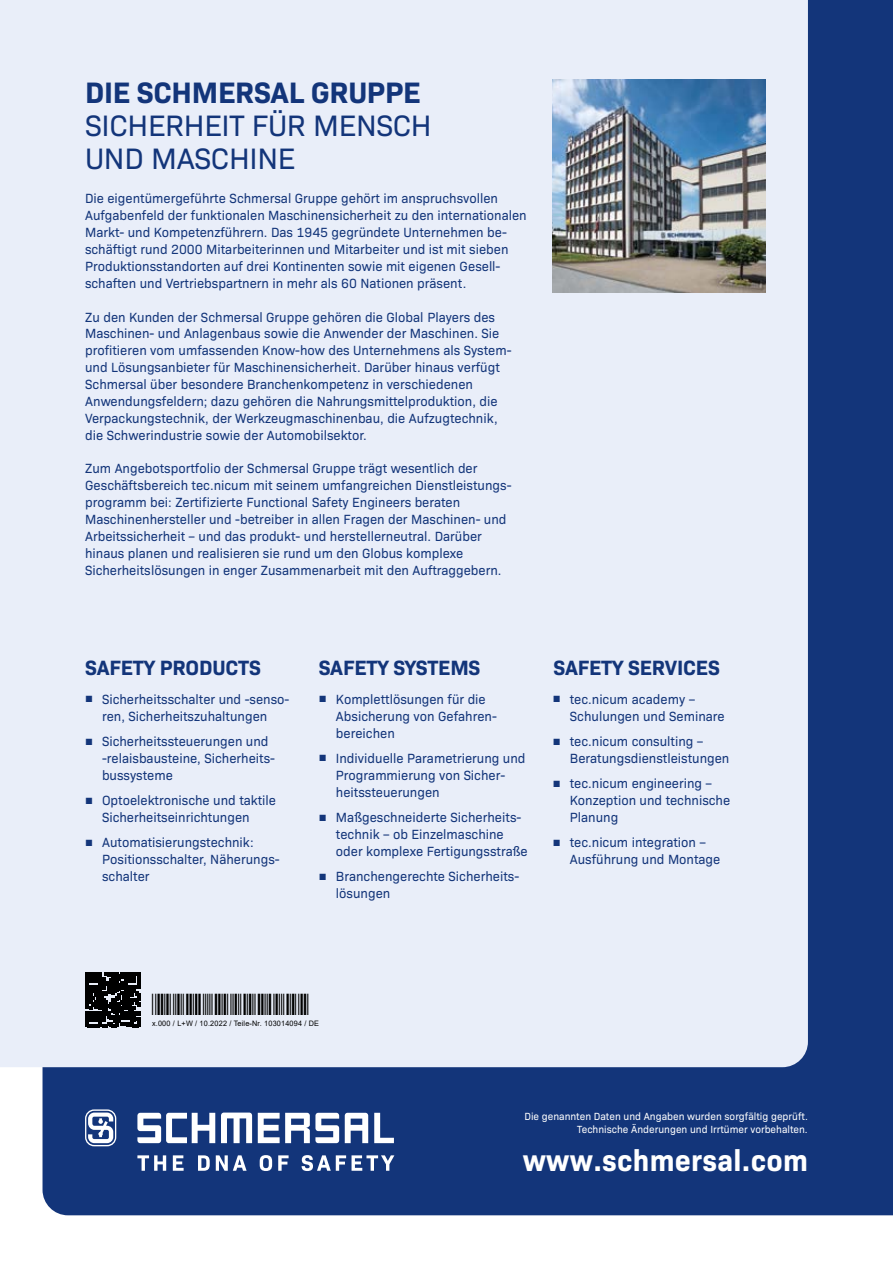
<style>
.page{position:relative;width:893px;height:1263px;background:#fff}
.page>*{position:absolute;margin:0;border:0;box-sizing:border-box;transform-origin:0 0}
.t1{font:30px/33px "Bio Sans";letter-spacing:-.01em;color:#13357a}
.t2{font:700 30px "Bio Sans";letter-spacing:-.01em;color:#13357a}
.t3{font:700 30px "Bio Sans";letter-spacing:.01em;color:#fff}
.t4{font:22.5px "Stricode";color:#000}
.t5{font:700 21px "Bio Sans";letter-spacing:-.01em;color:#13357a}
.t6{font:13.5px/16.8px "Bio Sans";color:#13357a}
.t7{font:10.5px/13.2px "Bio Sans";color:#fff;text-align:right}
.t8{font:7.5px "Arial";letter-spacing:.025em;color:#000}
.s1{font-family:"Arial"}
</style>
<div class="page">
<div style="left:43px;top:0;width:850px;height:1215px;background:#13357a"></div>
<div style="left:0;top:0;width:808px;height:1067px;background:#e9eef9"></div>
<img style="left:553px;top:80px;width:212px;height:212px">
<svg style="left:137px;top:1113px;width:78px;height:30px"></svg>
<svg style="left:374px;top:1113px;width:20px;height:30px"></svg>
<svg style="left:221px;top:1112px;width:31px;height:31px"></svg>
<svg style="left:258px;top:1113px;width:81px;height:30px"></svg>
<svg style="left:345px;top:1113px;width:23px;height:30px"></svg>
<svg style="left:85px;top:1109px;width:31px;height:37px"></svg>
<svg style="left:137px;top:1155px;width:257px;height:16px"></svg>
<svg style="left:85px;top:972px;width:55px;height:55px;background:#1b1c1d"></svg>
<h1 class="t2" style="left:85px;top:69px;width:337px">DIE SCHMERSAL GRUPPE</h1>
<h1 class="t1" style="left:85px;top:107px;width:348px">SICHERHEIT FÜR MENSCH<br>UND MASCHINE</h1>
<p class="t6" style="left:85px;top:189px;width:443px">Die eigentümergeführte Schmersal Gruppe gehört im anspruchsvollen Aufgabenfeld der funktionalen Maschinensicherheit zu den internationalen Markt- und Kompetenzführern. Das 1945 gegründete Unternehmen be&shy;schäftigt rund 2000 Mitarbeiter innen und Mitarbeiter und ist mit sieben Produktionsstandorten auf drei Kontinenten sowie mit eigenen Gesell&shy;schaften und Vertriebspartnern in mehr als 60 Nationen präsent.</p>
<p class="t6" style="left:85px;top:307px;width:428px">Zu den Kunden der Schmersal Gruppe gehören die Global Players des Maschinen- und Anlagenbaus sowie die Anwender der Maschinen. Sie profitieren vom umfassenden Know-how des Unternehmens als System&shy;und Lösungsanbieter für Maschinensicherheit. Darüber hinaus verfügt Schmersal über besondere Branchenkompetenz in verschiedenen Anwendungsfeldern; dazu gehören die Nahrungsmittelproduktion, die Verpackungstechnik, der Werkzeugmaschinenbau, die Aufzugtechnik, die Schwerindustrie sowie der Automobilsektor.</p>
<p class="t6" style="left:85px;top:459px;width:428px">Zum Angebotsportfolio der Schmersal Gruppe trägt wesentlich der Geschäfts bereich tec.nicum mit seinem umfangreichen Dienstleistungs&shy;programm bei: Zertifizierte Functional Safety Engineers beraten Maschinen hersteller und -betreiber in allen Fragen der Maschinen- und Arbeitssicherheit – und das produkt- und herstellerneutral. Darüber hinaus planen und realisieren sie rund um den Globus komplexe Sicherheits lösungen in enger Zusammenarbeit mit den Auftraggebern.</p>
<h3 class="t5" style="left:85px;top:651px;width:177px">SAFETY PRODUCTS</h3>
<h3 class="t5" style="left:319px;top:651px;width:163px">SAFETY SYSTEMS</h3>
<h3 class="t5" style="left:553px;top:651px;width:168px">SAFETY SERVICES</h3>
<p class="t6" style="left:570px;top:690px;width:156px;text-indent:-17px"><span class="s1">■</span> tec.nicum academy –<br>Schulungen und Seminare</p>
<p class="t6" style="left:570px;top:732px;width:161px;text-indent:-17px"><span class="s1">■</span> tec.nicum consulting –<br>Beratungsdienstleistungen</p>
<p class="t6" style="left:570px;top:774px;width:162px;text-indent:-17px"><span class="s1">■</span> tec.nicum engineering –<br>Konzeption und technische<br>Planung</p>
<p class="t6" style="left:570px;top:833px;width:152px;text-indent:-17px"><span class="s1">■</span> tec.nicum integration –<br>Ausführung und Montage</p>
<p class="t6" style="left:85px;top:690px;width:206px;text-align:center"><span class="s1">■</span> Sicherheitsschalter und -senso&shy;ren, Sicherheitszuhaltungen</p>
<p class="t6" style="left:102px;top:732px;width:175px;text-indent:-17px"><span class="s1">■</span> Sicherheitssteuerungen und -relaisbausteine, Sicherheits&shy;bussysteme</p>
<p class="t6" style="left:102px;top:791px;width:176px;text-indent:-17px"><span class="s1">■</span> Optoelektronische und taktile<br>Sicherheitseinrichtungen</p>
<p class="t6" style="left:102px;top:833px;width:179px;text-indent:-17px"><span class="s1">■</span> Automatisierungstechnik:<br>Positionsschalter, Näherungs&shy;schalter</p>
<p class="t6" style="left:336px;top:690px;width:162px;text-indent:-17px"><span class="s1">■</span> Komplettlösungen für die<br>Absicherung von Gefahren&shy;bereichen</p>
<p class="t6" style="left:336px;top:749px;width:191px;text-indent:-17px"><span class="s1">■</span> Individuelle Parametrierung und<br>Programmierung von Sicher&shy;heitssteuerungen</p>
<p class="t6" style="left:336px;top:808px;width:193px;text-indent:-17px"><span class="s1">■</span> Maßgeschneiderte Sicherheits&shy;technik – ob Einzelmaschine oder komplexe Fertigungsstraße</p>
<p class="t6" style="left:336px;top:867px;width:185px;text-indent:-17px"><span class="s1">■</span> Branchengerechte Sicherheits&shy;lösungen</p>
<h2 class="t4" style="left:152px;top:993px;width:159px">*103014094#</h2>
<p class="t8" style="left:152px;top:1018px;width:169px">x.000 / L+W / 10.2022 / Teile-Nr. 103014094 / DE</p>
<p class="t7" style="left:524px;top:1109px;width:285px">Die genannten Daten und Angaben wurden sorgfältig geprüft.<br>Technische Änder ungen und Irrtümer vorbehalten.</p>
<h1 class="t3" style="left:523px;top:1137px;width:287px">www.schmersal.com</h1>
</div>
